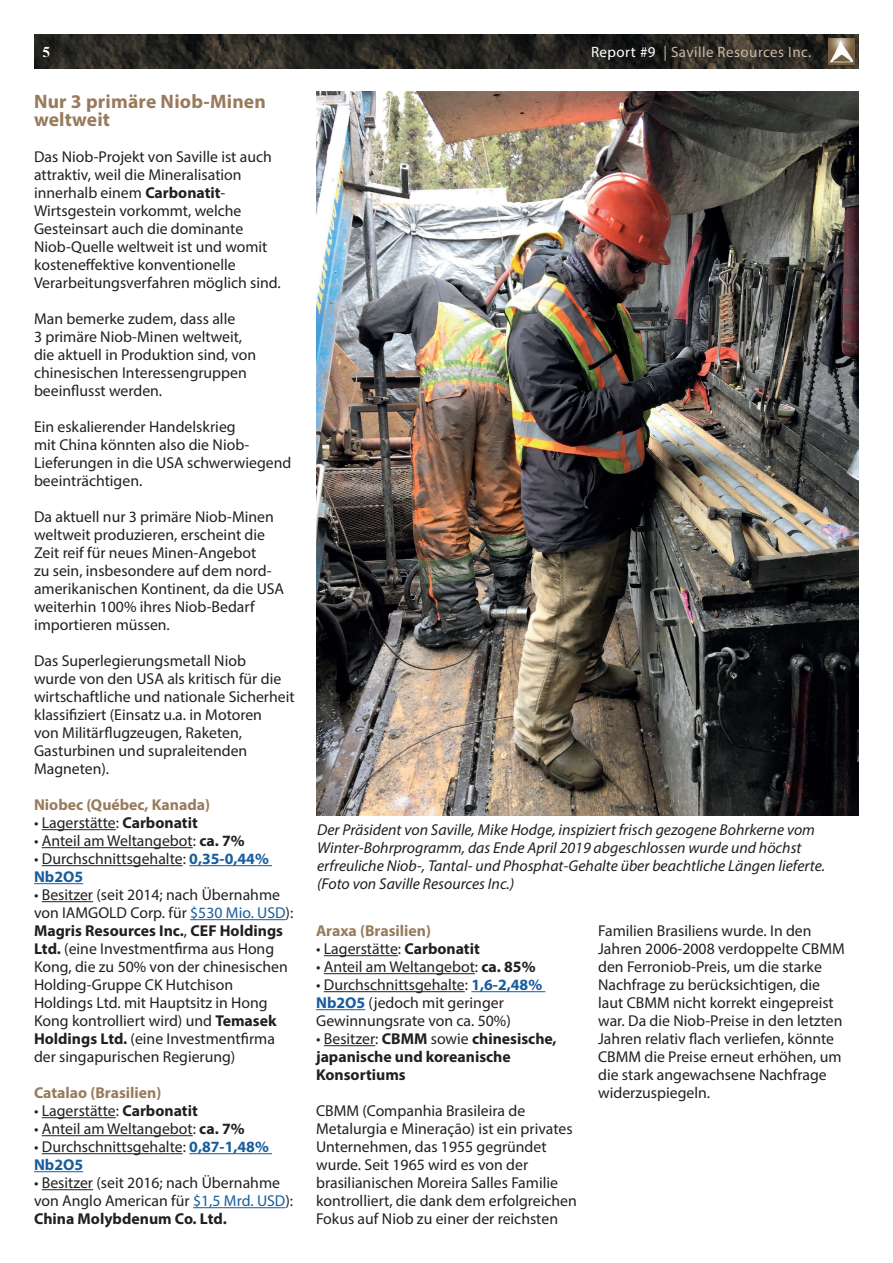
<style>
.page{position:relative;width:893px;height:1263px;background:#fff}
.page>*{position:absolute;margin:0;border:0;box-sizing:border-box;transform-origin:0 0}
.t1{font:700 19.5px/18px "Myriad Pro";letter-spacing:.01em;color:#987b5c}
.t2{font:15.75px/18px "Myriad Pro";color:#231f20}
.t3{font:italic 15.75px/18px "Myriad Pro";color:#231f20}
.t4{font:700 15.75px/18px "Myriad Pro";color:#231f20}
.t5{font:700 15.75px "Myriad Pro";color:#987b5c}
.t6{font:15px "Myriad Pro";letter-spacing:.03em;color:#cab8a7}
.t7{font:700 15px "Times New Roman";color:#fff}
.s1{color:#fff}
.s2{font-weight:700}
.s3{font-weight:700;color:#175d9e}
.s4{color:#175d9e}
.s5{font-weight:400}
</style>
<div class="page">
<hr style="left:42px;top:829px;width:74px;height:1px;background:#231f20">
<hr style="left:42px;top:847px;width:151px;height:1px;background:#231f20">
<hr style="left:42px;top:865px;width:141px;height:1px;background:#231f20">
<hr style="left:189px;top:865px;width:83px;height:1px;background:#175d9e">
<hr style="left:34px;top:883px;width:49px;height:1px;background:#175d9e">
<hr style="left:42px;top:901px;width:51px;height:1px;background:#231f20">
<hr style="left:190px;top:919px;width:96px;height:1px;background:#175d9e">
<hr style="left:42px;top:1117px;width:74px;height:1px;background:#231f20">
<hr style="left:42px;top:1135px;width:151px;height:1px;background:#231f20">
<hr style="left:42px;top:1153px;width:141px;height:1px;background:#231f20">
<hr style="left:189px;top:1153px;width:83px;height:1px;background:#175d9e">
<hr style="left:34px;top:1171px;width:49px;height:1px;background:#175d9e">
<hr style="left:42px;top:1189px;width:51px;height:1px;background:#231f20">
<hr style="left:193px;top:1207px;width:92px;height:1px;background:#175d9e">
<hr style="left:324px;top:955px;width:74px;height:1px;background:#231f20">
<hr style="left:324px;top:973px;width:151px;height:1px;background:#231f20">
<hr style="left:324px;top:991px;width:141px;height:1px;background:#231f20">
<hr style="left:471px;top:991px;width:74px;height:1px;background:#175d9e">
<hr style="left:316px;top:1009px;width:49px;height:1px;background:#175d9e">
<hr style="left:324px;top:1045px;width:51px;height:1px;background:#231f20">
<img style="left:34px;top:34px;width:825px;height:35px">
<div style="left:827px;top:37px;width:29px;height:31px;background:#231f20;opacity:.65"></div>
<img style="left:828px;top:38px;width:26px;height:27px">
<img style="left:316px;top:91px;width:543px;height:724px">
<p class="t7" style="left:43px;top:41px;width:9px">5</p>
<p class="t6" style="left:591px;top:43px;width:222px"><span class="s1">Report #9</span> | Saville Resources Inc.</p>
<p class="t1" style="left:34px;top:92px;width:233px">Nur 3 primäre Niob-Minen weltweit</p>
<p class="t2" style="left:34px;top:147px;width:248px">Das Niob-Projekt von Saville ist auch attraktiv, weil die Mineralisation innerhalb einem <span class="s2">Carbonatit</span>-Wirtsgestein vorkommt, welche Gesteinsart auch die dominante Niob-Quelle weltweit ist und womit kosteneffektive konventionelle Verarbeitungsverfahren möglich sind.</p>
<p class="t2" style="left:34px;top:309px;width:224px">Man bemerke zudem, dass alle<br>3 primäre Niob-Minen weltweit, die aktuell in Produktion sind, von chinesischen Interessengruppen beeinflusst werden.</p>
<p class="t2" style="left:34px;top:418px;width:259px">Ein eskalierender Handelskrieg<br>mit China könnten also die Niob-<br>Lieferungen in die USA schwerwiegend beeinträchtigen.</p>
<p class="t2" style="left:34px;top:508px;width:252px">Da aktuell nur 3 primäre Niob-Minen weltweit produzieren, erscheint die Zeit reif für neues Minen-Angebot<br>zu sein, insbesondere auf dem nord&shy;amerikanischen Kontinent, da die USA weiterhin 100% ihres Niob-Bedarf importieren müssen.</p>
<p class="t2" style="left:34px;top:652px;width:262px">Das Superlegierungsmetall Niob<br>wurde von den USA als kritisch für die wirtschaftliche und nationale Sicherheit klassifiziert (Einsatz u.a. in Motoren<br>von Militärflugzeugen, Raketen, Gasturbinen und supraleitenden Magneten).</p>
<p class="t5" style="left:34px;top:795px;width:178px">Niobec (Québec, Kanada)</p>
<p class="t2" style="left:34px;top:814px;width:165px">• Lagerstätte: <span class="s2">Carbonatit</span></p>
<p class="t2" style="left:34px;top:832px;width:212px">• Anteil am Weltangebot: <span class="s2">ca. 7%</span></p>
<p class="t2" style="left:34px;top:850px;width:236px">• Durchschnittsgehalte: <span class="s3">0,35-0,44%<br>Nb2O5</span></p>
<p class="t2" style="left:34px;top:886px;width:261px">• Besitzer (seit 2014; nach Übernahme von IAMGOLD Corp. für <span class="s4">$530 Mio. USD</span>):<br><span class="s2">Magris Resources Inc.</span>, <span class="s2">CEF Holdings Ltd.</span> (eine Investmentfirma aus Hong Kong, die zu 50% von der chinesischen Holding-Gruppe CK Hutchison Holdings Ltd. mit Hauptsitz in Hong Kong kontrolliert wird) und <span class="s2">Temasek Holdings Ltd.</span> (eine Investmentfirma der singapurischen Regierung)</p>
<p class="t5" style="left:34px;top:1083px;width:129px">Catalao (Brasilien)</p>
<p class="t2" style="left:34px;top:1102px;width:165px">• Lagerstätte: <span class="s2">Carbonatit</span></p>
<p class="t2" style="left:34px;top:1120px;width:212px">• Anteil am Weltangebot: <span class="s2">ca. 7%</span></p>
<p class="t2" style="left:34px;top:1138px;width:236px">• Durchschnittsgehalte: <span class="s3">0,87-1,48%<br>Nb2O5</span></p>
<p class="t2" style="left:34px;top:1174px;width:261px">• Besitzer (seit 2016; nach Übernahme von Anglo American für <span class="s4">$1,5 Mrd. USD</span>):<br><span class="s2">China Molybdenum Co. Ltd.</span></p>
<p class="t3" style="left:317px;top:820px;width:509px">Der Präsident von Saville, Mike Hodge, inspiziert frisch gezogene Bohrkerne vom Winter-Bohrprogramm, das Ende April 2019 abgeschlossen wurde und höchst erfreuliche Niob-, Tantal- und Phosphat-Gehalte über beachtliche Längen lieferte. (Foto von Saville Resources Inc.)</p>
<p class="t5" style="left:316px;top:920px;width:116px">Araxa (Brasilien)</p>
<p class="t2" style="left:316px;top:939px;width:165px">• Lagerstätte: <span class="s2">Carbonatit</span></p>
<p class="t2" style="left:316px;top:957px;width:221px">• Anteil am Weltangebot: <span class="s2">ca. 85%</span></p>
<p class="t2" style="left:316px;top:975px;width:228px">• Durchschnittsgehalte: <span class="s3">1,6-2,48%<br>Nb2O5</span> (jedoch mit geringer<br>Gewinnungsrate von ca. 50%)</p>
<p class="t4" style="left:316px;top:1029px;width:242px"><span class="s5">• Besitzer:</span> CBMM <span class="s5">sowie</span> chinesische, japanische und koreanische<br>Konsortiums</p>
<p class="t2" style="left:316px;top:1101px;width:262px">CBMM (Companhia Brasileira de Metalurgia e Mineração) ist ein privates Unternehmen, das 1955 gegründet wurde. Seit 1965 wird es von der brasilianischen Moreira Salles Familie kontrolliert, die dank dem erfolgreichen Fokus auf Niob zu einer der reichsten</p>
<p class="t2" style="left:598px;top:922px;width:248px">Familien Brasiliens wurde. In den Jahren 2006-2008 verdoppelte CBMM den Ferroniob-Preis, um die starke Nachfrage zu berücksichtigen, die laut CBMM nicht korrekt eingepreist war. Da die Niob-Preise in den letzten Jahren relativ flach verliefen, könnte CBMM die Preise erneut erhöhen, um die stark angewachsene Nachfrage widerzuspiegeln.</p>
</div>
